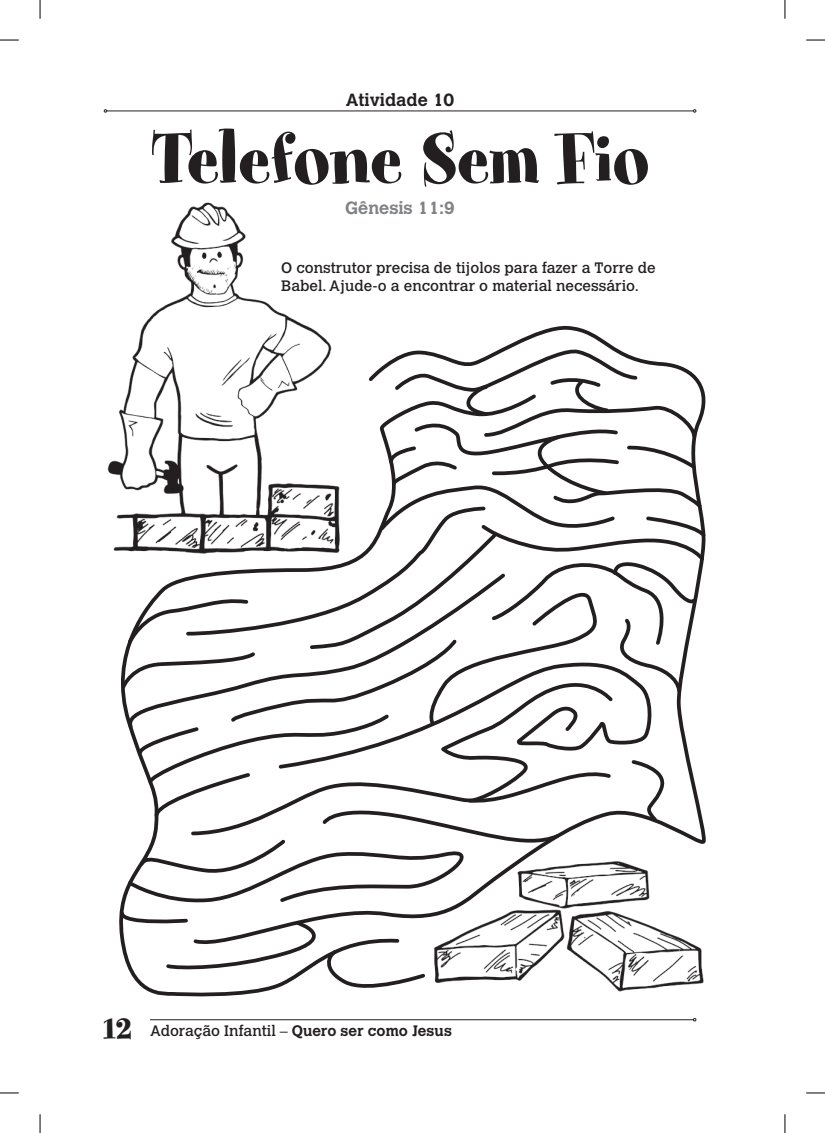
<style>
.page{position:relative;width:825px;height:1133px;background:#fff}
.page>*{position:absolute;margin:0;border:0;box-sizing:border-box;transform-origin:0 0}
.t1{font:81.25px "Spumoni LP Std";color:#231f20}
.t2{font:37.5px "Spumoni LP Std";color:#231f20}
.t3{font:700 17.5px "Calvert MT Std";color:#231f20}
.t4{font:700 17.5px "Calvert MT Std";color:#808285}
.t5{font:15px/17.2px "Calvert MT Std";color:#231f20}
.s1{font-weight:700}
</style>
<div class="page">
<hr style="left:107px;top:111px;width:586px;height:1px;background:#231f20">
<hr style="left:150px;top:1019px;width:543px;height:1px;background:#231f20">
<img style="left:138px;top:202px;width:169px;height:145px">
<svg style="left:191px;top:326px;width:424px;height:21px"></svg>
<svg style="left:118px;top:347px;width:588px;height:646px"></svg>
<svg style="left:0;top:39px;width:19px;height:2px"></svg>
<svg style="left:806px;top:39px;width:18px;height:2px"></svg>
<svg style="left:0;top:1092px;width:19px;height:1px"></svg>
<svg style="left:806px;top:1092px;width:18px;height:1px"></svg>
<svg style="left:39px;top:0;width:2px;height:19px"></svg>
<svg style="left:39px;top:1114px;width:2px;height:18px"></svg>
<svg style="left:784px;top:0;width:1px;height:19px"></svg>
<svg style="left:784px;top:1114px;width:1px;height:18px"></svg>
<p class="t3" style="left:345px;top:89px;width:110px">Atividade 10</p>
<h1 class="t1" style="left:150px;top:118px;width:500px">Telefone Sem Fio</h1>
<p class="t4" style="left:345px;top:197px;width:111px">Gênesis 11:9</p>
<p class="t5" style="left:281px;top:260px;width:376px">O construtor precisa de tijolos para fazer a Torre de<br>Babel. Ajude-o a encontrar o material necessário.</p>
<h2 class="t2" style="left:104px;top:1008px;width:29px">12</h2>
<p class="t5" style="left:150px;top:1022px;width:303px">Adoração Infantil – <span class="s1">Quero ser como Jesus</span></p>
</div>
